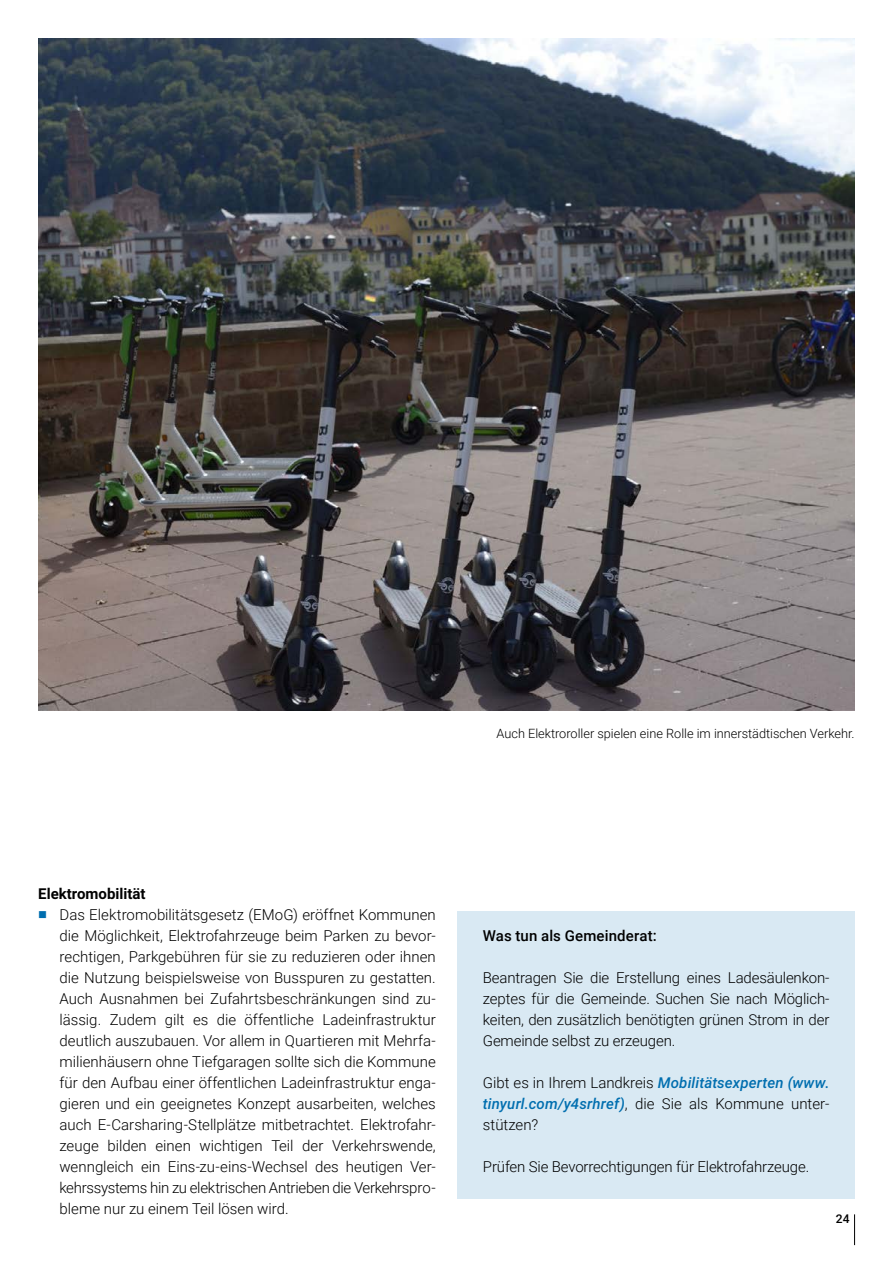
<style>
.page{position:relative;width:893px;height:1263px;background:#fff}
.page>*{position:absolute;margin:0;border:0;box-sizing:border-box;transform-origin:0 0}
.P_Aufzählungen{font:300 15px/21px "Roboto";letter-spacing:-.005em;color:#000;text-align:justify}
.P_Fließtext{font:300 15px/21px "Roboto";letter-spacing:-.01em;color:#000;text-align:justify}
.P_Fließtext-2{font:500 15px "Roboto";letter-spacing:.01em;color:#000}
.H3_Zwischenüberschri{font:700 15px "Roboto";color:#000}
.Caption_BU{font:300 12.75px "Roboto";color:#000}
.Seitenzahl{font:500 12px "Roboto";color:#000}
.s1{color:#006eaf}
.s2{font-weight:500;font-style:italic;color:#006eaf}
</style>
<div class="page">
<img style="left:38px;top:38px;width:816px;height:672px">
<div style="left:457px;top:911px;width:398px;height:287px;background:#d9e9f3"></div>
<hr style="left:854px;top:1214px;width:1px;height:31px;background:#000">
<p class="Caption_BU" style="left:496px;top:724px;width:360px">Auch Elektroroller spielen eine Rolle im innerstädtischen Verkehr.</p>
<h2 class="H3_Zwischenüberschri" style="left:38px;top:883px;width:109px">Elektromobilität</h2>
<p class="P_Aufzählungen" style="left:60px;top:904px;width:378px;text-indent:-21px"><span class="s1">■</span> Das Elektromobilitätsgesetz (EMoG) eröffnet Kommunen die Möglichkeit, Elektrofahrzeuge beim Parken zu bevor&shy;rechtigen, Parkgebühren für sie zu reduzieren oder ihnen die Nutzung beispielsweise von Busspuren zu gestatten.<br>Auch Ausnahmen bei Zufahrtsbeschränkungen sind zu&shy;lässig. Zudem gilt es die öffentliche Ladeinfrastruktur deutlich auszubauen. Vor allem in Quartieren mit Mehrfa&shy;milienhäusern ohne Tiefgaragen sollte sich die Kommune für den Aufbau einer öffentlichen Ladeinfrastruktur enga&shy;gieren und ein geeignetes Konzept ausarbeiten, welches auch E-Carsharing-Stellplätze mitbetrachtet. Elektrofahr&shy;zeuge bilden einen wichtigen Teil der Verkehrswende, wenngleich ein Eins-zu-eins-Wechsel des heutigen Ver&shy;kehrssystems hin zu elektrischen Antrieben die Verkehrspro&shy;bleme nur zu einem Teil lösen wird.</p>
<p class="P_Fließtext-2" style="left:483px;top:925px;width:175px">Was tun als Gemeinderat:</p>
<p class="P_Fließtext" style="left:483px;top:967px;width:348px">Beantragen Sie die Erstellung eines Ladesäulenkon&shy;zeptes für die Gemeinde. Suchen Sie nach Möglich&shy;keiten, den zusätzlich benötigten grünen Strom in der Gemeinde selbst zu erzeugen.</p>
<p class="P_Fließtext" style="left:483px;top:1072px;width:348px">Gibt es in Ihrem Landkreis <span class="s2">Mobilitätsexperten (www. tinyurl.com/y4srhref)</span>, die Sie als Kommune unter&shy;stützen?</p>
<p class="P_Fließtext" style="left:483px;top:1156px;width:328px">Prüfen Sie Bevorrechtigungen für Elektrofahrzeuge.</p>
<p class="Seitenzahl" style="left:836px;top:1210px;width:15px">24</p>
</div>
